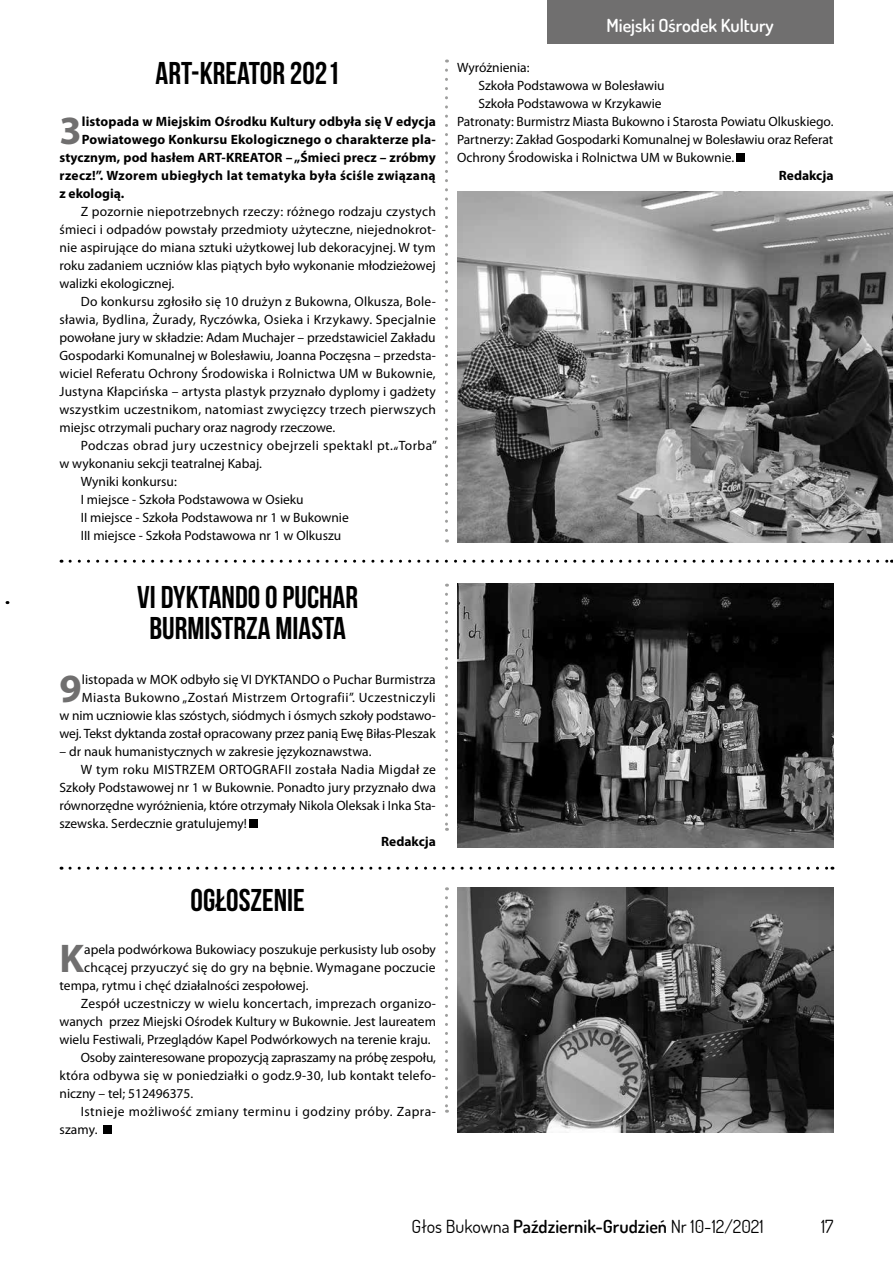
<style>
.page{position:relative;width:893px;height:1263px;background:#fff}
.page>*{position:absolute;margin:0;border:0;box-sizing:border-box;transform-origin:0 0}
.t1{font:700 40.2px "Myriad Pro";color:#706f6f}
.t2{font:31.5px/31.5px "Bebas Neue";color:#000;text-align:center}
.t3{font:18px "Dosis";color:#000}
.t4{font:600 18px "Dosis";color:#fff}
.t5{font:13.5px/18px "Myriad Pro";color:#000;text-align:justify}
.t6{font:700 13.5px "Myriad Pro";letter-spacing:.01em;color:#000}
.t7{font:13.5px "Myriad Pro";letter-spacing:.02em;color:#000}
.t8{font:13.5px "Myriad Pro";letter-spacing:.03em;color:#000}
.t9{font:13.5px "Myriad Pro";letter-spacing:.035em;color:#000}
.t10{font:13.5px "Myriad Pro";letter-spacing:.025em;color:#000}
.s1{font-weight:600}
</style>
<div class="page">
<div style="left:547px;top:0;width:286px;height:43px;background:#706f6f"></div>
<svg style="left:70px;top:867px;width:763px;height:3px"></svg>
<div style="left:249px;top:819px;width:9px;height:9px;background:#000"></div>
<div style="left:104px;top:1125px;width:8px;height:9px;background:#000"></div>
<img style="left:457px;top:584px;width:376px;height:264px">
<img style="left:457px;top:887px;width:376px;height:245px">
<svg style="left:445px;top:594px;width:3px;height:237px"></svg>
<svg style="left:445px;top:898px;width:3px;height:215px"></svg>
<img style="left:457px;top:191px;width:436px;height:351px">
<svg style="left:445px;top:70px;width:3px;height:472px"></svg>
<div style="left:737px;top:153px;width:8px;height:9px;background:#000"></div>
<svg style="left:70px;top:560px;width:822px;height:3px"></svg>
<h3 class="t4" style="left:606px;top:13px;width:169px">Miejski Ośrodek Kultury</h3>
<h2 class="t2" style="left:156px;top:57px;width:186px">ART-KREATOR 2021</h2>
<p class="t5" style="left:457px;top:59px;width:74px">Wyróżnienia:</p>
<p class="t5" style="left:478px;top:77px;width:188px">Szkoła Podstawowa w Bolesławiu</p>
<p class="t5" style="left:478px;top:95px;width:185px">Szkoła Podstawowa w Krzykawie</p>
<p class="t5" style="left:457px;top:113px;width:378px">Patronaty: Burmistrz Miasta Bukowno i Starosta Powiatu Olkuskiego.</p>
<p class="t5" style="left:457px;top:131px;width:378px">Partnerzy: Zakład Gospodarki Komunalnej w Bolesławiu oraz Referat</p>
<p class="t5" style="left:457px;top:149px;width:279px">Ochrony Środowiska i Rolnictwa UM w Bukownie.</p>
<p class="t6" style="left:779px;top:167px;width:56px">Redakcja</p>
<h1 class="t1" style="left:60px;top:104px;width:24px">3</h1>
<p class="t6" style="left:82px;top:113px;width:356px">listopada w Miejskim Ośrodku Kultury odbyła się V edycja</p>
<p class="t6" style="left:82px;top:131px;width:355px">Powiatowego Konkursu Ekologicznego o charakterze pla-</p>
<p class="t6" style="left:60px;top:149px;width:378px">stycznym, pod hasłem ART-KREATOR – „Śmieci precz – zróbmy</p>
<p class="t6" style="left:60px;top:167px;width:378px">rzecz!”. Wzorem ubiegłych lat tematyka była ściśle związaną</p>
<p class="t6" style="left:60px;top:185px;width:66px">z ekologią.</p>
<p class="t5" style="left:60px;top:203px;width:378px;text-indent:21px">Z pozornie niepotrzebnych rzeczy: różnego rodzaju czystych śmieci i odpadów powstały przedmioty użyteczne, niejednokrot&shy;nie aspirujące do miana sztuki użytkowej lub dekoracyjnej. W tym roku zadaniem uczniów klas piątych było wykonanie młodzieżowej walizki ekologicznej.</p>
<p class="t5" style="left:60px;top:293px;width:378px;text-indent:21px">Do konkursu zgłosiło się 10 drużyn z Bukowna, Olkusza, Bole&shy;sławia, Bydlina, Żurady, Ryczówka, Osieka i Krzykawy. Specjalnie powołane jury w składzie: Adam Muchajer – przedstawiciel Zakładu Gospodarki Komunalnej w Bolesławiu, Joanna Poczęsna – przedsta&shy;wiciel Referatu Ochrony Środowiska i Rolnictwa UM w Bukownie, Justyna Kłapcińska – artysta plastyk przyznało dyplomy i gadżety wszystkim uczestnikom, natomiast zwycięzcy trzech pierwszych miejsc otrzymali puchary oraz nagrody rzeczowe.</p>
<p class="t8" style="left:81px;top:438px;width:358px">Podczas obrad jury uczestnicy obejrzeli spektakl pt.“Torba”</p>
<p class="t5" style="left:60px;top:455px;width:204px">w wykonaniu sekcji teatralnej Kabaj.</p>
<p class="t5" style="left:81px;top:473px;width:98px">Wyniki konkursu:</p>
<p class="t5" style="left:81px;top:491px;width:224px">I miejsce - Szkoła Podstawowa w Osieku</p>
<p class="t5" style="left:81px;top:509px;width:270px">II miejsce - Szkoła Podstawowa nr 1 w Bukownie</p>
<p class="t5" style="left:81px;top:527px;width:262px">III miejsce - Szkoła Podstawowa nr 1 w Olkuszu</p>
<h2 class="t2" style="left:137px;top:581px;width:222px">VI DYKTANDO O PUCHAR<br>BURMISTRZA MIASTA</h2>
<p class="t5" style="left:60px;top:671px;width:378px;text-align:right">listopada w MOK odbyło się VI DYKTANDO o Puchar Burmistrza Miasta Bukowno „Zostań Mistrzem Ortografii”. Uczestniczyli<br>w nim uczniowie klas szóstych, siódmych i ósmych szkoły podstawo&shy;wej. Tekst dyktanda został opracowany przez panią Ewę Biłas-Pleszak</p>
<p class="t5" style="left:60px;top:743px;width:314px">– dr nauk humanistycznych w zakresie językoznawstwa.</p>
<p class="t10" style="left:81px;top:762px;width:357px">W tym roku MISTRZEM ORTOGRAFII została Nadia Migdał ze</p>
<p class="t5" style="left:60px;top:779px;width:378px">Szkoły Podstawowej nr 1 w Bukownie. Ponadto jury przyznało dwa</p>
<p class="t5" style="left:60px;top:797px;width:378px">równorzędne wyróżnienia, które otrzymały Nikola Oleksak i Inka Sta-</p>
<p class="t5" style="left:60px;top:815px;width:189px">szewska. Serdecznie gratulujemy!</p>
<p class="t6" style="left:381px;top:833px;width:56px">Redakcja</p>
<h1 class="t1" style="left:60px;top:662px;width:24px">9</h1>
<h2 class="t2" style="left:191px;top:884px;width:116px">OGŁOSZENIE</h2>
<h1 class="t1" style="left:60px;top:932px;width:26px">K</h1>
<p class="t5" style="left:84px;top:941px;width:353px">apela podwórkowa Bukowiacy poszukuje perkusisty lub osoby</p>
<p class="t5" style="left:84px;top:959px;width:353px">chcącej przyuczyć się do gry na bębnie. Wymagane poczucie</p>
<p class="t5" style="left:60px;top:977px;width:250px">tempa, rytmu i chęć działalności zespołowej.</p>
<p class="t7" style="left:81px;top:996px;width:357px">Zespół uczestniczy w wielu koncertach, imprezach organizo-</p>
<p class="t5" style="left:60px;top:1013px;width:378px">wanych przez Miejski Ośrodek Kultury w Bukownie. Jest laureatem</p>
<p class="t5" style="left:60px;top:1031px;width:373px">wielu Festiwali, Przeglądów Kapel Podwórkowych na terenie kraju.</p>
<p class="t5" style="left:81px;top:1049px;width:357px">Osoby zainteresowane propozycją zapraszamy na próbę zespołu,</p>
<p class="t7" style="left:60px;top:1068px;width:378px">która odbywa się w poniedziałki o godz.9-30, lub kontakt telefo-</p>
<p class="t5" style="left:60px;top:1085px;width:135px">niczny – tel; 512496375.</p>
<p class="t9" style="left:81px;top:1104px;width:357px">Istnieje możliwość zmiany terminu i godziny próby. Zapra-</p>
<p class="t5" style="left:60px;top:1121px;width:40px">szamy.</p>
<h3 class="t3" style="left:412px;top:1214px;width:354px">Głos Bukowna <span class="s1">Październik-Grudzień</span> Nr 10-12/2021</h3>
<h3 class="t3" style="left:821px;top:1214px;width:14px">17</h3>
</div>
